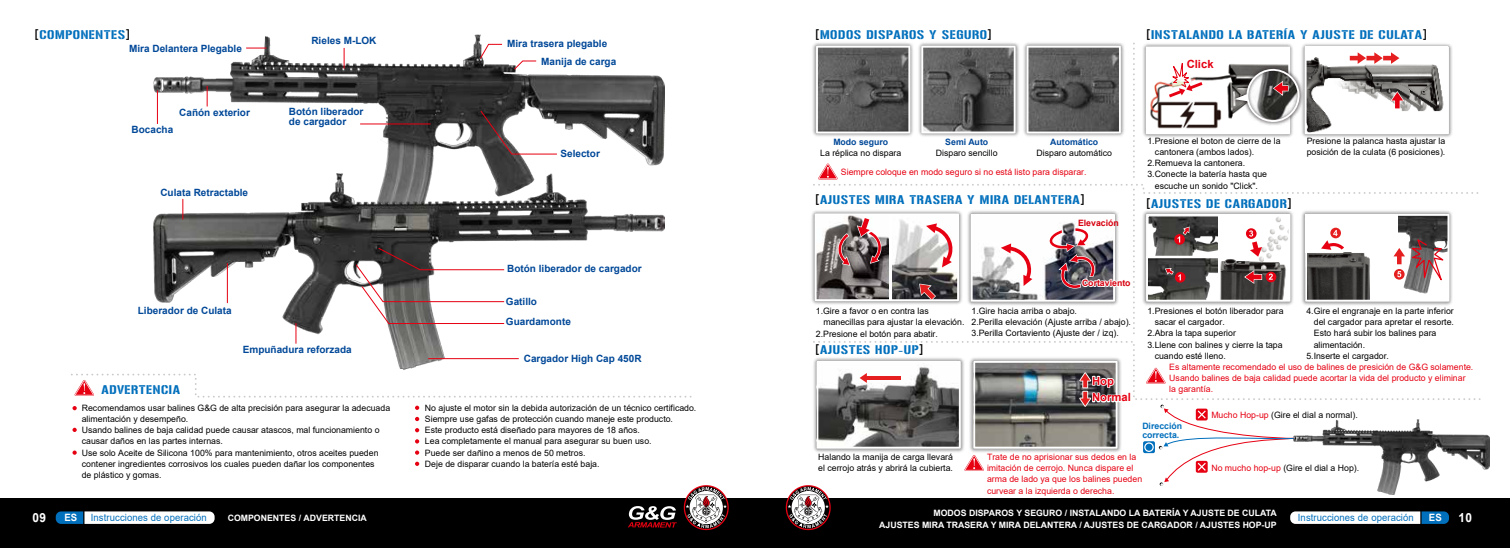
<style>
.page{position:relative;width:1510px;height:548px;background:#fff}
.page>*{position:absolute;margin:0;border:0;box-sizing:border-box;transform-origin:0 0}
.t1{font:12.5px "Gunplay";letter-spacing:.05em;color:#006fbc}
.t2{font:700 12.5px "Arial";color:#fff;scale:.95 1}
.t3{font:700 11.25px/16.6px "Arial";color:#e60012}
.t4{font:700 10.12px "Arial";color:#fff;scale:.95 1}
.t5{font:700 10px/20.4px "Arial";color:#004898}
.t6{font:10px "Arial";letter-spacing:.01em;color:#006fbc;scale:.95 1}
.t7{font:8.75px/11.2px "Arial";color:#000}
.t8{font:8.75px/11.2px "Arial";color:#e60012}
.t9{font:700 8.75px/11.2px "Arial";color:#fff;text-align:right}
.t10{font:700 8.75px "Arial";color:#004898}
.t11{font:700 8.75px "Arial";color:#d7000f}
.t12{font:700 8.75px/8.8px "Arial";color:#006fbc}
.s1{font-family:"DIN Pro";font-weight:500;color:#000}
.s2{color:#e60012}
</style>
<div class="page">
<div style="left:0;top:498px;width:1509px;height:49px;background:#000"></div>
<svg style="left:684px;top:485px;width:44px;height:45px"></svg>
<svg style="left:785px;top:485px;width:45px;height:45px"></svg>
<svg style="left:628px;top:506px;width:49px;height:21px"></svg>
<svg style="left:56px;top:511px;width:159px;height:12px;background:#c7d9e5"></svg>
<svg style="left:1290px;top:511px;width:159px;height:12px;background:#c7d9e6"></svg>
<img style="left:154px;top:35px;width:510px;height:138px">
<img style="left:154px;top:173px;width:510px;height:197px">
<img style="left:1294px;top:419px;width:195px;height:75px">
<img style="left:969px;top:401px;width:152px;height:52px">
<img style="left:813px;top:401px;width:151px;height:52px">
<svg style="left:813px;top:341px;width:668px;height:60px"></svg>
<svg style="left:1144px;top:404px;width:150px;height:81px"></svg>
<svg style="left:1146px;top:367px;width:19px;height:16px"></svg>
<svg style="left:71px;top:373px;width:621px;height:25px"></svg>
<svg style="left:72px;top:406px;width:5px;height:4px"></svg>
<svg style="left:72px;top:427px;width:5px;height:5px"></svg>
<svg style="left:72px;top:450px;width:5px;height:4px"></svg>
<svg style="left:415px;top:405px;width:4px;height:5px"></svg>
<svg style="left:415px;top:416px;width:4px;height:5px"></svg>
<svg style="left:415px;top:428px;width:4px;height:4px"></svg>
<svg style="left:415px;top:439px;width:4px;height:4px"></svg>
<svg style="left:415px;top:450px;width:4px;height:4px"></svg>
<svg style="left:415px;top:461px;width:4px;height:4px"></svg>
<svg style="left:480px;top:110px;width:78px;height:45px"></svg>
<svg style="left:513px;top:60px;width:24px;height:10px"></svg>
<svg style="left:479px;top:44px;width:24px;height:16px"></svg>
<hr style="left:157px;top:90px;width:1px;height:34px;background:#e60012">
<svg style="left:207px;top:86px;width:1px;height:20px"></svg>
<svg style="left:182px;top:199px;width:1px;height:20px"></svg>
<hr style="left:227px;top:263px;width:1px;height:40px;background:#e60012">
<hr style="left:360px;top:123px;width:70px;height:1px;background:#e60012">
<svg style="left:295px;top:323px;width:1px;height:20px"></svg>
<svg style="left:344px;top:48px;width:1px;height:20px"></svg>
<svg style="left:355px;top:247px;width:150px;height:77px"></svg>
<svg style="left:246px;top:48px;width:20px;height:1px"></svg>
<hr style="left:428px;top:358px;width:91px;height:1px;background:#e60012">
<svg style="left:964px;top:455px;width:20px;height:15px"></svg>
<svg style="left:973px;top:361px;width:157px;height:87px;background:#888784"></svg>
<svg style="left:816px;top:361px;width:144px;height:87px"></svg>
<svg style="left:812px;top:43px;width:666px;height:291px"></svg>
<h1 class="t1" style="left:34px;top:25px;width:97px"><span class="s1">[</span>COMPONENTES<span class="s1">]</span></h1>
<p class="t5" style="left:311px;top:30px;width:67px">Rieles M-LOK</p>
<p class="t5" style="left:129px;top:38px;width:114px">Mira Delantera Plegable</p>
<p class="t5" style="left:507px;top:34px;width:102px">Mira trasera plegable</p>
<p class="t5" style="left:179px;top:103px;width:72px">Cañón exterior</p>
<p class="t5" style="left:132px;top:119px;width:43px">Bocacha</p>
<p class="t5" style="left:160px;top:183px;width:89px">Culata Retractable</p>
<p class="t5" style="left:289px;top:107px;width:76px;line-height:10px">Botón liberador de cargador</p>
<p class="t5" style="left:138px;top:300px;width:95px">Liberador de Culata</p>
<h1 class="t1" style="left:102px;top:381px;width:80px">ADVERTENCIA</h1>
<p class="t5" style="left:243px;top:339px;width:110px">Empuñadura reforzada</p>
<p class="t5" style="left:541px;top:52px;width:77px">Manija de carga</p>
<p class="t5" style="left:560px;top:143px;width:41px">Selector</p>
<p class="t5" style="left:507px;top:258px;width:136px">Botón liberador de cargador</p>
<p class="t5" style="left:506px;top:291px;width:67px">Gatillo<br>Guardamonte</p>
<p class="t5" style="left:524px;top:348px;width:119px">Cargador High Cap 450R</p>
<p class="t7" style="left:82px;top:401px;width:310px">Recomendamos usar balines G&amp;G de alta precisión para asegurar la adecuada alimentación y desempeño.<br>Usando balines de baja calidad puede causar atascos, mal funcionamiento o causar daños en las partes internas.<br>Use solo Aceite de Silicona 100% para mantenimiento, otros aceites pueden contener ingredientes corrosivos los cuales pueden dañar los componentes<br>de plástico y gomas.</p>
<p class="t7" style="left:425px;top:401px;width:273px">No ajuste el motor sin la debida autorización de un técnico certificado.<br>Siempre use gafas de protección cuando maneje este producto.<br>Este producto está diseñado para mayores de 18 años.<br>Lea completamente el manual para asegurar su buen uso.<br>Puede ser dañino a menos de 50 metros.<br>Deje de disparar cuando la batería esté baja.</p>
<h1 class="t1" style="left:815px;top:25px;width:178px"><span class="s1">[</span>MODOS DISPAROS Y SEGURO<span class="s1">]</span></h1>
<h1 class="t1" style="left:1146px;top:25px;width:282px"><span class="s1">[</span>INSTALANDO LA BATERÍA Y AJUSTE DE CULATA<span class="s1">]</span></h1>
<p class="t3" style="left:1186px;top:56px;width:28px">Click</p>
<p class="t7" style="left:1147px;top:135px;width:135px">1.Presione el boton de cierre de la</p>
<p class="t7" style="left:1155px;top:146px;width:101px">cantonera (ambos lados).</p>
<p class="t7" style="left:1147px;top:157px;width:99px">2.Remueva la cantonera.</p>
<p class="t7" style="left:1147px;top:169px;width:121px">3.Conecte la batería hasta que</p>
<p class="t7" style="left:1155px;top:180px;width:104px">escuche un sonido "Click".</p>
<p class="t10" style="left:1050px;top:135px;width:50px">Automático</p>
<p class="t7" style="left:1036px;top:147px;width:77px">Disparo automático</p>
<h1 class="t1" style="left:815px;top:190px;width:271px"><span class="s1">[</span>AJUSTES MIRA TRASERA Y MIRA DELANTERA<span class="s1">]</span></h1>
<h1 class="t1" style="left:1146px;top:194px;width:147px"><span class="s1">[</span>AJUSTES DE CARGADOR<span class="s1">]</span></h1>
<p class="t10" style="left:945px;top:135px;width:44px">Semi Auto</p>
<p class="t7" style="left:936px;top:147px;width:63px">Disparo sencillo</p>
<p class="t10" style="left:833px;top:135px;width:56px">Modo seguro</p>
<p class="t7" style="left:820px;top:147px;width:83px">La réplica no dispara</p>
<p class="t8" style="left:841px;top:166px;width:247px">Siempre coloque en modo seguro si no está listo para disparar.</p>
<p class="t11" style="left:1078px;top:216px;width:42px">Elevación</p>
<p class="t7" style="left:1306px;top:135px;width:140px">Presione la palanca hasta ajustar la posición de la culata (6 posiciones).</p>
<p class="t11" style="left:1082px;top:276px;width:50px">Cortaviento</p>
<p class="t7" style="left:816px;top:305px;width:114px">1.Gire a favor o en contra las</p>
<p class="t7" style="left:823px;top:316px;width:143px">manecillas para ajustar la elevación.</p>
<p class="t7" style="left:816px;top:328px;width:124px">2.Presione el botón para abatir.</p>
<h1 class="t1" style="left:815px;top:341px;width:110px"><span class="s1">[</span>AJUSTES HOP-UP<span class="s1">]</span></h1>
<p class="t7" style="left:971px;top:305px;width:161px">1.Gire hacia arriba o abajo.<br>2.Perilla elevación (Ajuste arriba / abajo).<br>3.Perilla Cortaviento (Ajuste der / izq).</p>
<p class="t7" style="left:1147px;top:305px;width:138px">1.Presiones el botón liberador para</p>
<p class="t7" style="left:1154px;top:316px;width:72px">sacar el cargador.</p>
<p class="t7" style="left:1147px;top:327px;width:90px">2.Abra la tapa superior</p>
<p class="t7" style="left:1147px;top:339px;width:137px">3.Llene con balines y cierre la tapa</p>
<p class="t7" style="left:1154px;top:350px;width:73px">cuando esté lleno.</p>
<p class="t7" style="left:1306px;top:305px;width:149px">4.Gire el engranaje en la parte inferior</p>
<p class="t7" style="left:1313px;top:316px;width:142px">del cargador para apretar el resorte.</p>
<p class="t7" style="left:1313px;top:327px;width:124px">Esto hará subir los balines para</p>
<p class="t7" style="left:1313px;top:339px;width:53px">alimentación.</p>
<p class="t7" style="left:1306px;top:350px;width:84px">5.Inserte el cargador.</p>
<p class="t3" style="left:1092px;top:372px;width:40px">Hop<br>Normal</p>
<p class="t8" style="left:1169px;top:360px;width:305px">Es altamente recomendado el uso de balines de presición de G&amp;G solamente.<br>Usando balines de baja calidad puede acortar la vida del producto y eliminar la garantía.</p>
<p class="t12" style="left:1142px;top:421px;width:41px">Dirección correcta.</p>
<p class="t7" style="left:1211px;top:408px;width:148px"><span class="s2">Mucho Hop-up</span> (Gire el dial a normal).</p>
<p class="t7" style="left:818px;top:451px;width:136px">Halando la manija de carga llevará el cerrojo atrás y abrirá la cubierta.</p>
<p class="t8" style="left:987px;top:451px;width:157px">Trate de no aprisionar sus dedos en la imitación de cerrojo. Nunca dispare el arma de lado ya que los balines pueden curvear a la izquierda o derecha.</p>
<p class="t7" style="left:1211px;top:461px;width:149px"><span class="s2">No mucho hop-up</span> (Gire el dial a Hop).</p>
<p class="t9" style="left:879px;top:507px;width:399px">MODOS DISPAROS Y SEGURO / INSTALANDO LA BATERÍA Y AJUSTE DE CULATA<br>AJUSTES MIRA TRASERA Y MIRA DELANTERA / AJUSTES DE CARGADOR / AJUSTES HOP-UP</p>
<h1 class="t2" style="left:33px;top:508px;width:16px">09</h1>
<p class="t4" style="left:64px;top:510px;width:15px">ES</p>
<p class="t6" style="left:91px;top:510px;width:124px">Instrucciones de operación</p>
<p class="t9" style="left:228px;top:512px;width:141px">COMPONENTES / ADVERTENCIA</p>
<p class="t6" style="left:1297px;top:510px;width:123px">Instrucciones de operación</p>
<p class="t4" style="left:1428px;top:510px;width:15px">ES</p>
<h1 class="t2" style="left:1458px;top:508px;width:16px">10</h1>
</div>
